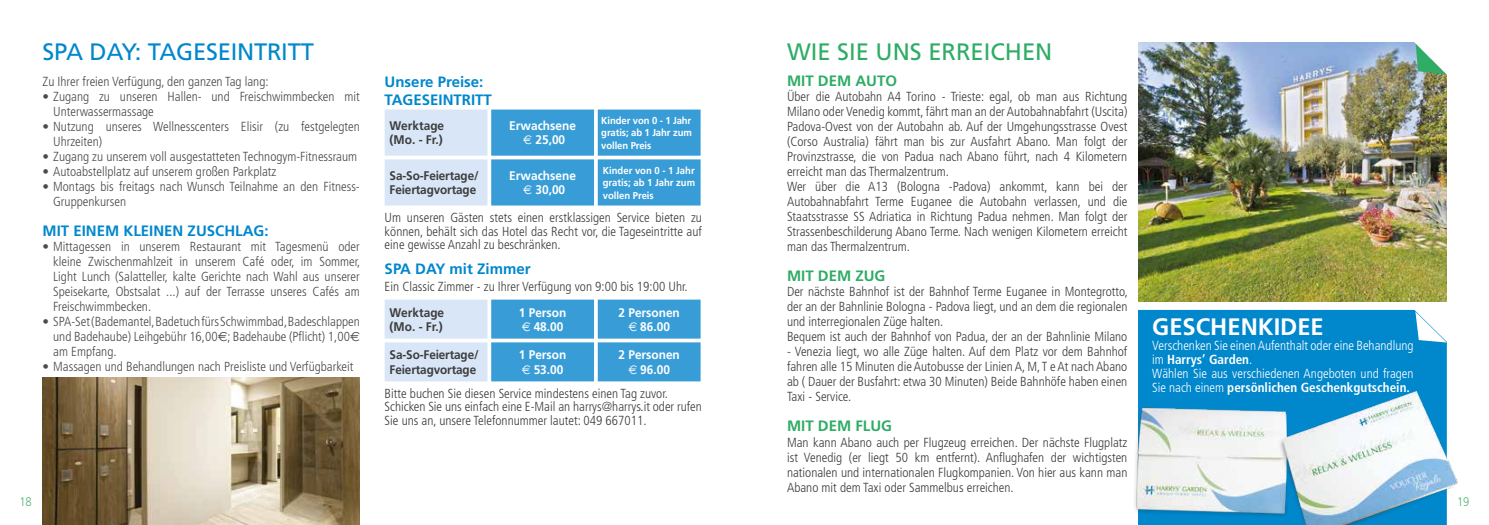
<style>
.page{position:relative;width:1489px;height:525px;background:#fff}
.page>*{position:absolute;margin:0;border:0;box-sizing:border-box;transform-origin:0 0}
.t1{font:23.75px "Frutiger";letter-spacing:-.01em;color:#0087cc}
.t2{font:23.75px "Frutiger";color:#2fac66}
.t3{font:700 23.75px "Frutiger";color:#fff}
.t4{font:700 15px/17.2px "Frutiger";color:#0087cc}
.t5{font:700 15px "Frutiger";color:#2fac66}
.t6{font:300 condensed 13.12px/15px "Frutiger";color:#3c3c3b}
.t7{font:300 condensed 13.12px/15px "Frutiger";color:#4a4a49}
.t8{font:300 condensed 13.12px/13.8px "Frutiger";color:#fff}
.t9{font:700 12.5px/14.4px "Frutiger";color:#fff;text-align:center;scale:.95 1}
.t10{font:700 12.5px/14.4px "Frutiger";letter-spacing:-.01em;color:#3c3c3b;scale:.94 1}
.t11{font:700 12.5px/14.4px "Frutiger";letter-spacing:-.01em;color:#3c3c3b;scale:.95 1}
.t12{font:300 12.5px "Frutiger";color:#54b475;scale:.9 1}
.t13{font:700 10px/12.5px "Frutiger";letter-spacing:-.01em;color:#fff;text-align:justify;scale:.95 1}
.s1{font-family:"Euro Sig";font-weight:400;font-stretch:normal}
.s2{font-family:"Euro Sig";font-weight:400}
.s3{font-weight:700}
</style>
<div class="page">
<img style="left:1138px;top:43px;width:308px;height:259px">
<svg style="left:1406px;top:42px;width:41px;height:34px"></svg>
<div style="left:1138px;top:310px;width:308px;height:65px;background:#0087cc"></div>
<img style="left:1134px;top:375px;width:324px;height:149px">
<svg style="left:1415px;top:311px;width:31px;height:31px"></svg>
<svg style="left:384px;top:109px;width:316px;height:96px;background:#77bae3"></svg>
<svg style="left:384px;top:299px;width:316px;height:82px;background:#79bbe4"></svg>
<img style="left:43px;top:377px;width:317px;height:147px">
<h1 class="t1" style="left:43px;top:38px;width:273px">SPA DAY: TAGESEINTRITT</h1>
<p class="t7" style="left:43px;top:74px;width:227px">Zu Ihrer freien Verfügung, den ganzen Tag lang:</p>
<p class="t7" style="left:53px;top:89px;width:308px;text-indent:-11px">• Zugang zu unseren Hallen- und Freischwimmbecken mit<br>Unterwassermassage</p>
<p class="t7" style="left:53px;top:119px;width:308px;text-indent:-11px">• Nutzung unseres Wellnesscenters Elisir (zu festgelegten<br>Uhrzeiten)</p>
<p class="t7" style="left:43px;top:149px;width:316px">• Zugang zu unserem voll ausgestatteten Technogym-Fitnessraum</p>
<p class="t7" style="left:43px;top:164px;width:235px">• Autoabstellplatz auf unserem großen Parkplatz</p>
<p class="t7" style="left:53px;top:179px;width:308px;text-indent:-11px">• Montags bis freitags nach Wunsch Teilnahme an den Fitness-<br>Gruppenkursen</p>
<p class="t4" style="left:43px;top:222px;width:227px">MIT EINEM KLEINEN ZUSCHLAG:</p>
<p class="t7" style="left:53px;top:239px;width:308px;text-align:justify;text-indent:-11px">• Mittagessen in unserem Restaurant mit Tagesmenü oder kleine Zwischenmahlzeit in unserem Café oder, im Sommer, Light Lunch (Salatteller, kalte Gerichte nach Wahl aus unserer Speisekarte, Obstsalat ...) auf der Terrasse unseres Cafés am Freischwimmbecken.</p>
<p class="t7" style="left:53px;top:314px;width:308px;text-align:justify;text-indent:-11px">• SPA-Set (Bademantel, Badetuch fürs Schwimmbad, Badeschlappen und Badehaube) Leihgebühr 16,00<span class="s1">€</span>; Badehaube (Pflicht) 1,00<span class="s1">€ </span>am Empfang.</p>
<p class="t7" style="left:43px;top:359px;width:312px">• Massagen und Behandlungen nach Preisliste und Verfügbarkeit</p>
<p class="t4" style="left:384px;top:73px;width:109px">Unsere Preise:<br>TAGESEINTRITT</p>
<p class="t11" style="left:389px;top:118px;width:59px">Werktage (Mo. - Fr.)</p>
<p class="t9" style="left:509px;top:118px;width:72px">Erwachsene <span class="s2">€</span> 25,00</p>
<p class="t13" style="left:601px;top:114px;width:97px">Kinder von 0 - 1 Jahr gratis; ab 1 Jahr zum vollen Preis</p>
<p class="t10" style="left:389px;top:168px;width:96px">Sa-So-Feiertage/<br>Feiertagvortage</p>
<p class="t9" style="left:509px;top:168px;width:72px">Erwachsene <span class="s2">€</span> 30,00</p>
<p class="t13" style="left:602px;top:164px;width:99px">Kinder von 0 - 1 Jahr gratis; ab 1 Jahr zum vollen Preis</p>
<p class="t6" style="left:384px;top:210px;width:319px;line-height:13.8px;text-align:justify">Um unseren Gästen stets einen erstklassigen Service bieten zu können, behält sich das Hotel das Recht vor, die Tageseintritte auf eine gewisse Anzahl zu beschränken.</p>
<p class="t4" style="left:384px;top:260px;width:147px">SPA DAY mit Zimmer</p>
<p class="t6" style="left:384px;top:279px;width:304px">Ein Classic Zimmer - zu Ihrer Verfügung von 9:00 bis 19:00 Uhr.</p>
<p class="t11" style="left:389px;top:305px;width:59px">Werktage (Mo. - Fr.)</p>
<p class="t9" style="left:519px;top:305px;width:52px;text-align:left">1 Person <span class="s2">€</span> 48.00</p>
<p class="t9" style="left:618px;top:305px;width:66px">2 Personen <span class="s2">€</span> 86.00</p>
<p class="t10" style="left:389px;top:348px;width:96px">Sa-So-Feiertage/<br>Feiertagvortage</p>
<p class="t9" style="left:519px;top:348px;width:52px;text-align:left">1 Person <span class="s2">€</span> 53.00</p>
<p class="t9" style="left:618px;top:348px;width:66px">2 Personen <span class="s2">€</span> 96.00</p>
<p class="t6" style="left:384px;top:386px;width:319px;line-height:13.8px">Bitte buchen Sie diesen Service mindestens einen Tag zuvor.<br>Schicken Sie uns einfach eine E-Mail an harrys@harrys.it oder rufen<br>Sie uns an, unsere Telefonnummer lautet: 049 667011.</p>
<h1 class="t2" style="left:787px;top:38px;width:267px">WIE SIE UNS ERREICHEN</h1>
<p class="t5" style="left:787px;top:72px;width:112px">MIT DEM AUTO</p>
<p class="t6" style="left:787px;top:89px;width:342px">Über die Autobahn A4 Torino - Trieste: egal, ob man aus Richtung Milano oder Venedig kommt, fährt man an der Autobahnabfahrt (Uscita)<br>Padova-Ovest von der Autobahn ab. Auf der Umgehungsstrasse Ovest (Corso Australia) fährt man bis zur Ausfahrt Abano. Man folgt der Provinzstrasse, die von Padua nach Abano führt, nach 4 Kilometern erreicht man das Thermalzentrum.<br>Wer über die A13 (Bologna -Padova) ankommt, kann bei der Autobahnabfahrt Terme Euganee die Autobahn verlassen, und die Staatsstrasse SS Adriatica in Richtung Padua nehmen. Man folgt der Strassenbeschilderung Abano Terme. Nach wenigen Kilometern erreicht man das Thermalzentrum.</p>
<p class="t5" style="left:787px;top:267px;width:100px">MIT DEM ZUG</p>
<p class="t6" style="left:787px;top:284px;width:342px">Der nächste Bahnhof ist der Bahnhof Terme Euganee in Montegrotto, der an der Bahnlinie Bologna - Padova liegt, und an dem die regionalen und interregionalen Züge halten.<br>Bequem ist auch der Bahnhof von Padua, der an der Bahnlinie Milano</p>
<p class="t6" style="left:787px;top:344px;width:342px;text-align:justify">- Venezia liegt, wo alle Züge halten. Auf dem Platz vor dem Bahnhof fahren alle 15 Minuten die Autobusse der Linien A, M, T e At nach Abano ab ( Dauer der Busfahrt: etwa 30 Minuten) Beide Bahnhöfe haben einen Taxi - Service.</p>
<p class="t5" style="left:787px;top:417px;width:106px">MIT DEM FLUG</p>
<p class="t6" style="left:787px;top:434px;width:342px;text-align:justify">Man kann Abano auch per Flugzeug erreichen. Der nächste Flugplatz ist Venedig (er liegt 50 km entfernt). Anflughafen der wichtigsten nationalen und internationalen Flugkompanien. Von hier aus kann man Abano mit dem Taxi oder Sammelbus erreichen.</p>
<h1 class="t3" style="left:1152px;top:313px;width:173px">GESCHENKIDEE</h1>
<p class="t8" style="left:1152px;top:339px;width:263px">Verschenken Sie einen Aufenthalt oder eine Behandlung im <span class="s3">Harrys’ Garden</span>.<br>Wählen Sie aus verschiedenen Angeboten und fragen Sie nach einem <span class="s3">persönlichen Geschenkgutschein.</span></p>
<p class="t12" style="left:19px;top:494px;width:15px">18</p>
<p class="t12" style="left:1456px;top:494px;width:15px">19</p>
</div>
